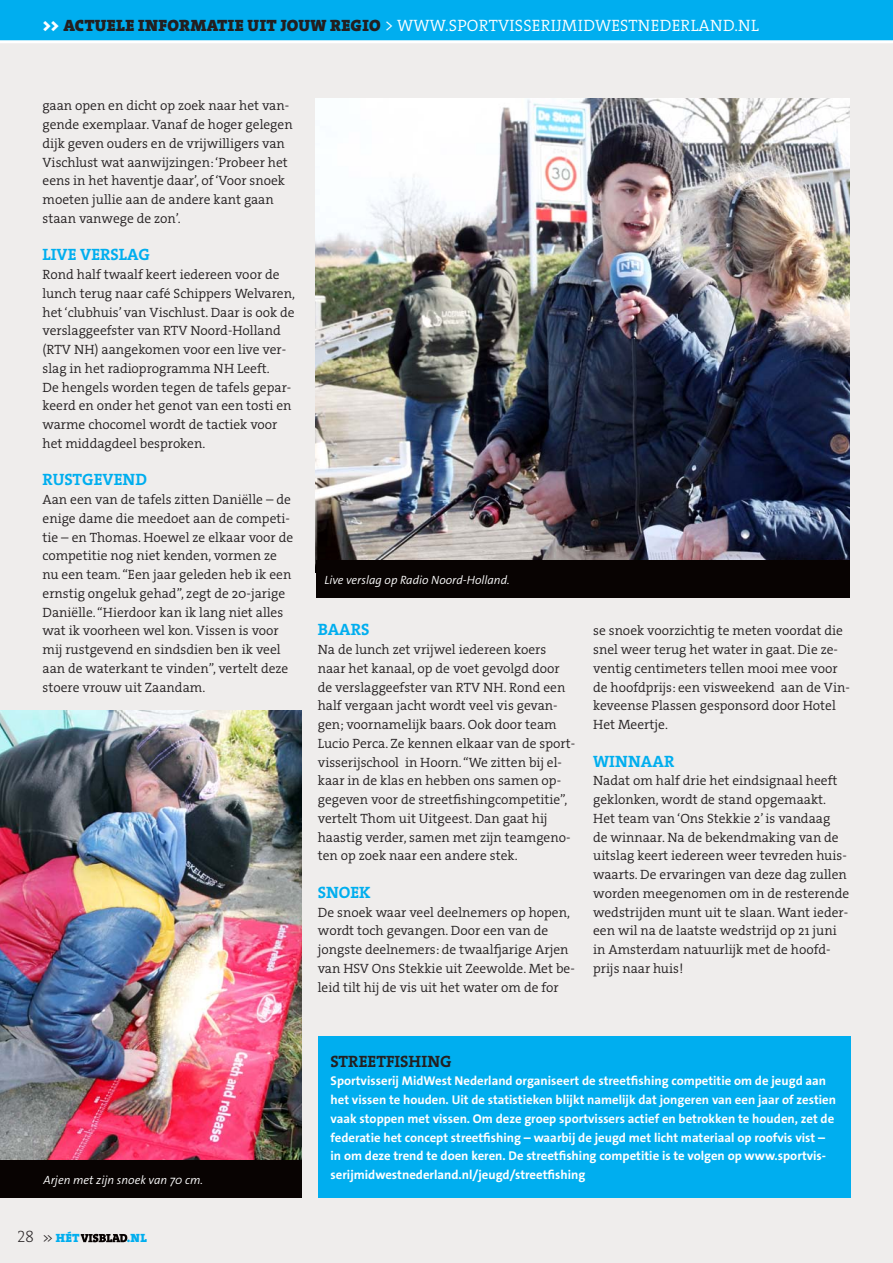
<style>
.page{position:relative;width:893px;height:1263px;background:#efedec}
.page>*{position:absolute;margin:0;border:0;box-sizing:border-box;transform-origin:0 0}
.t1{font:16.5px "The Serif HP4 Se Lig";letter-spacing:.015em;color:#fff}
.t2{font:16.5px "The Serif HP7 Bld";color:#00aeef}
.t3{font:16.5px "The Serif HP7 Bld";color:#231f20}
.t4{font:13.5px/18.8px "The Serif HP4 Se Lig";color:#231f20}
.t5{font:700 12.75px/18.8px "The Sans Os F";color:#fff}
.t6{font:italic 300 12px "The Sans Os F";color:#fff}
.t7{font:12px "The Serif HP9 Blk";color:#00aeef}
.s1{font-family:"The Serif HP9 Blk"}
.s2{font-family:"The Serif HP9 Blk";color:#231f20}
.s3{font-family:"The Serif HP2 Ex Lig";font-size:16.5px;color:#231f20}
.s4{font-family:"The Sans Os F";font-weight:300;color:#231f20}
</style>
<div class="page">
<div style="left:0;top:0;width:893px;height:43px;background:#00aeef"></div>
<img style="left:316px;top:99px;width:533px;height:461px">
<img style="left:0;top:710px;width:302px;height:450px">
<svg style="left:81px;top:1234px;width:46px;height:8px"></svg>
<hr style="left:0;top:40px;width:893px;height:3px;background:#fff">
<div style="left:318px;top:1036px;width:532px;height:162px;background:#00aeef"></div>
<div style="left:316px;top:560px;width:533px;height:38px;background:#080302"></div>
<div style="left:0;top:1160px;width:302px;height:38px;background:#080302"></div>
<p class="t1" style="left:43px;top:15px;width:718px"><span class="s1">&gt;&gt;</span> <span class="s2">ACTUELE INFORMATIE UIT JOUW REGIO</span> &gt; www.sportvisserijmidwestnederland.nl</p>
<p class="t4" style="left:43px;top:96px;width:252px">gaan open en dicht op zoek naar het van&shy;gende exemplaar. Vanaf de hoger gelegen dijk geven ouders en de vrijwilligers van Vischlust wat aanwijzingen: ‘Probeer het eens in het haventje daar’, of ‘Voor snoek moeten jullie aan de andere kant gaan staan vanwege de zon’.</p>
<p class="t2" style="left:43px;top:244px;width:109px">LIVE VERSLAG</p>
<p class="t4" style="left:43px;top:265px;width:254px">Rond half twaalf keert iedereen voor de lunch terug naar café Schippers Welvaren, het ‘clubhuis’ van Vischlust. Daar is ook de verslaggeefster van RTV</p>
<p class="t4" style="left:190px;top:321px;width:92px">Noord-Holland</p>
<p class="t4" style="left:43px;top:340px;width:251px;text-indent:31px">NH) aangekomen voor een live ver&shy;slag in het radioprogramma NH Leeft.<br>De hengels worden tegen de tafels gepar&shy;keerd en onder het genot van een tosti en warme chocomel wordt de tactiek voor het middagdeel besproken.</p>
<p class="t2" style="left:43px;top:469px;width:106px">RUSTGEVEND</p>
<p class="t4" style="left:43px;top:490px;width:252px">Aan een van de tafels zitten Daniëlle – de enige dame die meedoet aan de competi&shy;tie – en Thomas. Hoewel ze elkaar voor de competitie nog niet kenden, vormen ze nu een team. “Een jaar geleden heb ik een ernstig ongeluk gehad”, zegt de 20-jarige Daniëlle. “Hierdoor kan ik lang niet alles wat ik voorheen wel kon. Vissen is voor mij rustgevend en sindsdien ben ik veel aan de waterkant te vinden”, vertelt deze stoere vrouw uit Zaandam.</p>
<p class="t4" style="left:43px;top:340px;width:14px">(RTV</p>
<p class="t6" style="left:324px;top:572px;width:187px">Live verslag op Radio Noord-Holland.</p>
<p class="t2" style="left:318px;top:619px;width:53px">BAARS</p>
<p class="t4" style="left:318px;top:640px;width:243px">Na de lunch zet vrijwel iedereen koers naar het kanaal, op de voet gevolgd door de verslaggeefster van RTV</p>
<p class="t4" style="left:318px;top:678px;width:259px;text-indent:165px">NH. Rond een half vergaan jacht wordt veel vis gevan&shy;gen; voornamelijk baars. Ook door team Lucio Perca. Ze kennen elkaar van de sport&shy;visserijschool in Hoorn. “We zitten bij el&shy;kaar in de klas en hebben ons samen op&shy;gegeven voor de streetfishingcompetitie”, vertelt Thom uit Uitgeest. Dan gaat hij haastig verder, samen met zijn teamgeno&shy;ten op zoek naar een andere stek.</p>
<p class="t2" style="left:318px;top:881px;width:54px">SNOEK</p>
<p class="t4" style="left:318px;top:903px;width:258px">De snoek waar veel deelnemers op hopen, wordt toch gevangen. Door een van de jongste deelnemers: de twaalfjarige Arjen van HSV Ons Stekkie uit Zeewolde. Met be&shy;leid tilt hij de vis uit het water om de for</p>
<p class="t4" style="left:593px;top:621px;width:258px">se snoek voorzichtig te meten voordat die snel weer terug het water in gaat. Die ze&shy;ventig centimeters tellen mooi mee voor de hoofdprijs: een visweekend aan de Vin&shy;keveense Plassen gesponsord door Hotel Het Meertje.</p>
<p class="t2" style="left:593px;top:750px;width:83px">WINNAAR</p>
<p class="t4" style="left:593px;top:771px;width:258px">Nadat om half drie het eindsignaal heeft geklonken, wordt de stand opgemaakt.<br>Het team van ‘Ons Stekkie 2’ is vandaag<br>de winnaar. Na de bekendmaking van de uitslag keert iedereen weer tevreden huis&shy;waarts. De ervaringen van deze dag zullen worden meegenomen om in de resterende wedstrijden munt uit te slaan. Want ieder&shy;een wil na de laatste wedstrijd op 21 juni in Amsterdam natuurlijk met de hoofd&shy;prijs naar huis!</p>
<p class="t6" style="left:44px;top:1172px;width:161px">Arjen met zijn snoek van 70 cm.</p>
<p class="t7" style="left:17px;top:1230px;width:64px"><span class="s3">28</span> <span class="s4">&gt;&gt;</span> HÉT</p>
<p class="t7" style="left:127px;top:1230px;width:21px">.NL</p>
<p class="t3" style="left:331px;top:1050px;width:123px">STREETFISHING</p>
<p class="t5" style="left:331px;top:1072px;width:507px">Sportvisserij MidWest Nederland organiseert de streetfishing competitie om de jeugd aan het vissen te houden. Uit de statistieken blijkt namelijk dat jongeren van een jaar of zestien vaak stoppen met vissen. Om deze groep sportvissers actief en betrokken te houden, zet de federatie het concept streetfishing – waarbij de jeugd met licht materiaal op roofvis vist – in om deze trend te doen keren. De streetfishing competitie is te volgen op www.sportvis&shy;serijmidwestnederland.nl/jeugd/streetfishing</p>
</div>
